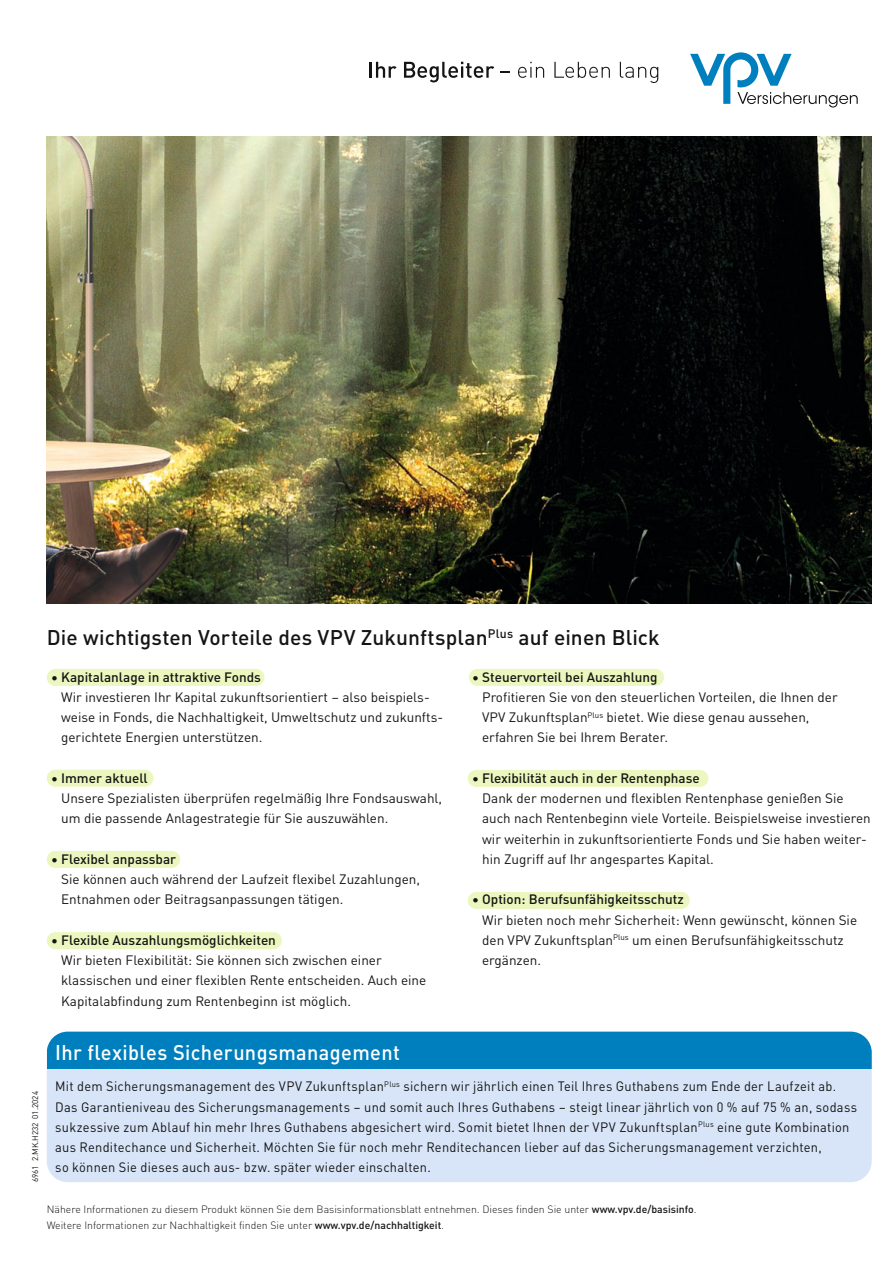
<style>
.page{position:relative;width:893px;height:1263px;background:#fff}
.page>*{position:absolute;margin:0;border:0;box-sizing:border-box;transform-origin:0 0}
.t1{font:500 21px "DINOT";letter-spacing:.005em;color:#131413}
.t2{font:500 21px "DINOT";letter-spacing:.02em;color:#fff;scale:.95 1}
.t3{font:13.5px/20.2px "DINOT";color:#131413}
.t4{font:13.5px/20.2px "DINOT";letter-spacing:.02em;color:#131413;scale:.95 1}
.t5{font:500 13.5px "DINOT";color:#131413}
.t6{font:300 10.5px/15.8px "DINOT";color:#131413}
.t7{font:8.25px "DINOT";color:#131413}
.s1{font-weight:500}
</style>
<div class="page">
<svg style="left:690px;top:52px;width:168px;height:56px"></svg>
<svg style="left:370px;top:62px;width:27px;height:16px"></svg>
<svg style="left:404px;top:62px;width:90px;height:20px"></svg>
<svg style="left:518px;top:62px;width:26px;height:16px"></svg>
<svg style="left:554px;top:62px;width:56px;height:16px"></svg>
<svg style="left:620px;top:62px;width:38px;height:21px"></svg>
<img style="left:47px;top:136px;width:825px;height:468px">
<div style="left:47px;top:669px;width:217px;height:17px;background:#ebf7be;border-radius:9px"></div>
<div style="left:468px;top:770px;width:240px;height:17px;background:#ebf7be;border-radius:9px"></div>
<div style="left:468px;top:892px;width:222px;height:17px;background:#ebf7be;border-radius:9px"></div>
<div style="left:47px;top:770px;width:106px;height:17px;background:#ebf7be;border-radius:9px"></div>
<div style="left:47px;top:851px;width:133px;height:17px;background:#ebf7be;border-radius:9px"></div>
<div style="left:47px;top:932px;width:235px;height:17px;background:#ebf7be;border-radius:9px"></div>
<div style="left:469px;top:669px;width:195px;height:17px;background:#ebf7be;border-radius:9px"></div>
<div style="left:47px;top:1032px;width:825px;height:150px;background:#d8e5f8;border-radius:21px"></div>
<div style="left:47px;top:1032px;width:825px;height:36px;background:#007fbe"></div>
<h1 class="t1" style="left:47px;top:630px;width:614px">Die wichtigsten Vorteile des VPV Zukunftsplan<sup>Plus</sup> auf einen Blick</h1>
<p class="t5" style="left:51px;top:672px;width:211px">• Kapitalanlage in attraktive Fonds</p>
<p class="t3" style="left:61px;top:688px;width:383px">Wir investieren Ihr Kapital zukunftsorientiert – also beispiels&shy;weise in Fonds, die Nachhaltigkeit, Umweltschutz und zukunfts&shy;gerichtete Energien unterstützen.</p>
<p class="t5" style="left:51px;top:773px;width:98px">• Immer aktuell</p>
<p class="t3" style="left:61px;top:790px;width:382px">Unsere Spezialisten überprüfen regelmäßig Ihre Fondsauswahl, um die passende Anlagestrategie für Sie auszuwählen.</p>
<p class="t5" style="left:51px;top:854px;width:127px">• Flexibel anpassbar</p>
<p class="t3" style="left:61px;top:871px;width:360px">Sie können auch während der Laufzeit flexibel Zuzahlungen,<br>Entnahmen oder Beitragsanpassungen tätigen.</p>
<p class="t5" style="left:51px;top:935px;width:226px">• Flexible Auszahlungsmöglichkeiten</p>
<p class="t3" style="left:61px;top:952px;width:367px">Wir bieten Flexibilität: Sie können sich zwischen einer klassischen und einer flexiblen Rente entscheiden. Auch eine<br>Kapitalabfindung zum Rentenbeginn ist möglich.</p>
<p class="t5" style="left:472px;top:672px;width:187px">• Steuervorteil bei Auszahlung</p>
<p class="t3" style="left:482px;top:688px;width:357px">Profitieren Sie von den steuerlichen Vorteilen, die Ihnen der<br>VPV Zukunftsplan<sup>Plus</sup> bietet. Wie diese genau aussehen, erfahren Sie bei Ihrem Berater.</p>
<p class="t5" style="left:472px;top:773px;width:229px">• Flexibilität auch in der Rentenphase</p>
<p class="t3" style="left:482px;top:790px;width:390px">Dank der modernen und flexiblen Rentenphase genießen Sie auch nach Rentenbeginn viele Vorteile. Beispielsweise investieren wir weiterhin in zukunftsorientierte Fonds und Sie haben weiter&shy;hin Zugriff auf Ihr angespartes Kapital.</p>
<p class="t5" style="left:472px;top:895px;width:213px">• Option: Berufsunfähigkeitsschutz</p>
<p class="t3" style="left:482px;top:911px;width:376px">Wir bieten noch mehr Sicherheit: Wenn gewünscht, können Sie den VPV Zukunftsplan<sup>Plus</sup> um einen Berufsunfähigkeitsschutz ergänzen.</p>
<p class="t7" style="left:32px;top:1182px;width:92px;rotate:-90deg">6961 2.MK.H232 01.2024</p>
<h1 class="t2" style="left:55px;top:1045px;width:364px">Ihr flexibles Sicherungsmanagement</h1>
<p class="t4" style="left:55px;top:1078px;width:846px">Mit dem Sicherungsmanagement des VPV Zukunftsplan<sup>Plus</sup> sichern wir jährlich einen Teil Ihres Guthabens zum Ende der Laufzeit ab.<br>Das Garantieniveau des Sicherungsmanagements – und somit auch Ihres Guthabens – steigt linear jährlich von 0 % auf 75 % an, sodass sukzessive zum Ablauf hin mehr Ihres Guthabens abgesichert wird. Somit bietet Ihnen der VPV Zukunftsplan<sup>Plus</sup> eine gute Kombination aus Renditechance und Sicherheit. Möchten Sie für noch mehr Renditechancen lieber auf das Sicherungsmanagement verzichten,<br>so können Sie dieses auch aus- bzw. später wieder einschalten.</p>
<p class="t6" style="left:47px;top:1203px;width:651px">Nähere Informationen zu diesem Produkt können Sie dem Basisinformationsblatt entnehmen. Dieses finden Sie unter <span class="s1">www.vpv.de/basisinfo</span>.<br>Weitere Informationen zur Nachhaltigkeit finden Sie unter <span class="s1">www.vpv.de/nachhaltigkeit</span>.</p>
</div>
